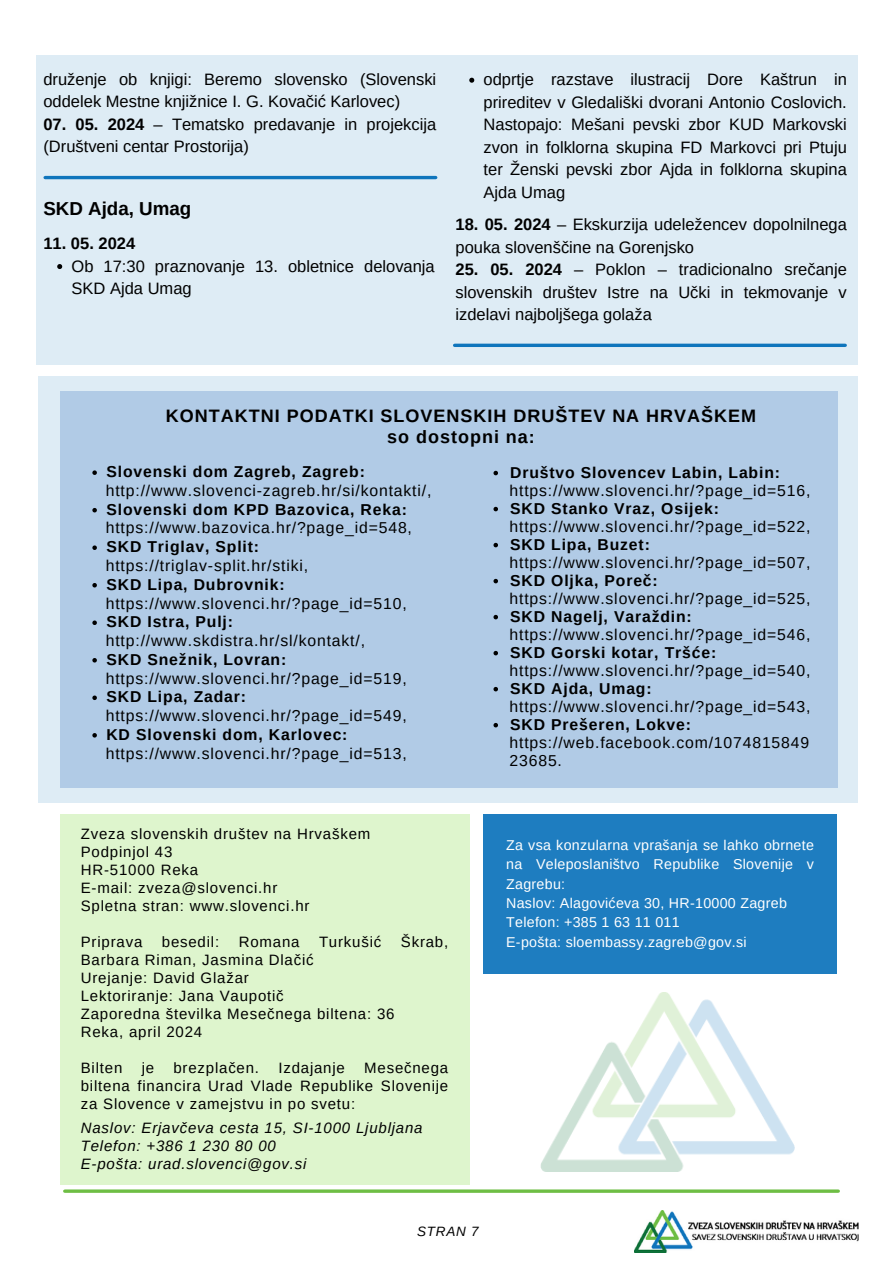
<style>
.page{position:relative;width:894px;height:1264px;background:#fff}
.page>*{position:absolute;margin:0;border:0;box-sizing:border-box;transform-origin:0 0}
.t1{font:700 18.75px "Arimo";color:#000}
.t2{font:700 18px/21.3px "Arimo";letter-spacing:.055em;color:#000;text-align:center}
.t3{font:16.5px/22.5px "Arimo";color:#000}
.t4{font:700 16.5px "Arimo";color:#000}
.t5{font:15.75px/18px "Arimo";letter-spacing:.055em;color:#000}
.t6{font:700 15.75px "Arimo";letter-spacing:.055em;color:#000}
.t7{font:15px/18px "Arimo";letter-spacing:.055em;color:#000}
.t8{font:italic 15px/18px "Arimo";letter-spacing:.055em;color:#000}
.t9{font:14.25px/19.4px "Arimo";letter-spacing:.02em;color:#fff;text-align:justify}
.t10{font:italic 13.5px "Arimo";letter-spacing:.055em;color:#000}
.s1{font-weight:700}
</style>
<div class="page">
<hr style="left:65px;top:1189px;width:773px;height:3px;background:#6ebe44">
<img style="left:634px;top:1210px;width:224px;height:42px">
<div style="left:37px;top:55px;width:820px;height:309px;background:#deecf5"></div>
<hr style="left:45px;top:176px;width:390px;height:3px;background:#0f75bc">
<svg style="left:57px;top:264px;width:5px;height:5px"></svg>
<svg style="left:469px;top:78px;width:5px;height:5px"></svg>
<svg style="left:454px;top:343px;width:391px;height:4px;background:#3088c5"></svg>
<div style="left:39px;top:376px;width:818px;height:426px;background:#deecf5"></div>
<div style="left:60px;top:813px;width:409px;height:371px;background:#def5cd"></div>
<div style="left:483px;top:814px;width:353px;height:160px;background:#1e7dc0"></div>
<div style="left:60px;top:391px;width:776px;height:396px;background:#b1cbe6"></div>
<svg style="left:92px;top:470px;width:5px;height:5px"></svg>
<svg style="left:92px;top:508px;width:5px;height:4px"></svg>
<svg style="left:92px;top:545px;width:5px;height:5px"></svg>
<svg style="left:92px;top:583px;width:5px;height:4px"></svg>
<svg style="left:92px;top:620px;width:5px;height:5px"></svg>
<svg style="left:92px;top:658px;width:5px;height:4px"></svg>
<svg style="left:92px;top:695px;width:5px;height:5px"></svg>
<svg style="left:92px;top:733px;width:5px;height:4px"></svg>
<svg style="left:493px;top:471px;width:5px;height:4px"></svg>
<svg style="left:493px;top:507px;width:5px;height:4px"></svg>
<svg style="left:493px;top:543px;width:5px;height:4px"></svg>
<svg style="left:493px;top:579px;width:5px;height:4px"></svg>
<svg style="left:493px;top:615px;width:5px;height:4px"></svg>
<svg style="left:493px;top:651px;width:5px;height:4px"></svg>
<svg style="left:493px;top:687px;width:5px;height:4px"></svg>
<svg style="left:493px;top:723px;width:5px;height:4px"></svg>
<img style="left:540px;top:992px;width:254px;height:179px">
<p class="t3" style="left:43px;top:68px;width:394px">druženje ob knjigi: Beremo slovensko (Slovenski oddelek Mestne knjižnice I. G. Kovačić Karlovec)</p>
<p class="t3" style="left:43px;top:113px;width:394px"><span class="s1">07. 05. 2024</span> – Tematsko predavanje in projekcija (Društveni centar Prostorija)</p>
<p class="t1" style="left:43px;top:198px;width:149px">SKD Ajda, Umag</p>
<h4 class="t4" style="left:43px;top:234px;width:93px">11. 05. 2024</h4>
<h1 class="t3" style="left:71px;top:254px;width:365px">Ob 17:30 praznovanje 13. obletnice delovanja<br>SKD Ajda Umag</h1>
<h2 class="t3" style="left:483px;top:68px;width:365px;text-align:justify">odprtje razstave ilustracij Dore Kaštrun in prireditev v Gledališki dvorani Antonio Coslovich.<br>Nastopajo: Mešani pevski zbor KUD Markovski zvon in folklorna skupina FD Markovci pri Ptuju ter Ženski pevski zbor Ajda in folklorna skupina Ajda Umag</h2>
<p class="t3" style="left:455px;top:213px;width:393px"><span class="s1">18. 05. 2024</span> – Ekskurzija udeležencev dopolnilnega pouka slovenščine na Gorenjsko</p>
<p class="t3" style="left:455px;top:258px;width:393px;text-align:justify"><span class="s1">25. 05. 2024</span> – Poklon – tradicionalno srečanje slovenskih društev Istre na Učki in tekmovanje v izdelavi najboljšega golaža</p>
<h4 class="t2" style="left:166px;top:405px;width:591px">KONTAKTNI PODATKI SLOVENSKIH DRUŠTEV NA HRVAŠKEM so dostopni na:</h4>
<p class="t6" style="left:106px;top:463px;width:260px">Slovenski dom Zagreb, Zagreb:</p>
<h4 class="t5" style="left:106px;top:481px;width:327px">http://www.slovenci-zagreb.hr/si/kontakti/,</h4>
<p class="t6" style="left:106px;top:500px;width:302px">Slovenski dom KPD Bazovica, Reka:</p>
<h4 class="t5" style="left:106px;top:519px;width:307px">https://www.bazovica.hr/?page_id=548,</h4>
<p class="t6" style="left:106px;top:538px;width:154px">SKD Triglav, Split:</p>
<h4 class="t5" style="left:106px;top:556px;width:204px">https://triglav-split.hr/stiki,</h4>
<p class="t6" style="left:106px;top:575px;width:180px">SKD Lipa, Dubrovnik:</p>
<h4 class="t5" style="left:106px;top:594px;width:302px">https://www.slovenci.hr/?page_id=510,</h4>
<p class="t6" style="left:106px;top:613px;width:128px">SKD Istra, Pulj:</p>
<h4 class="t5" style="left:106px;top:631px;width:261px">http://www.skdistra.hr/sl/kontakt/,</h4>
<p class="t6" style="left:106px;top:650px;width:181px">SKD Snežnik, Lovran:</p>
<h4 class="t5" style="left:106px;top:669px;width:302px">https://www.slovenci.hr/?page_id=519,</h4>
<p class="t6" style="left:106px;top:688px;width:141px">SKD Lipa, Zadar:</p>
<h4 class="t5" style="left:106px;top:706px;width:302px">https://www.slovenci.hr/?page_id=549,</h4>
<p class="t6" style="left:106px;top:725px;width:242px">KD Slovenski dom, Karlovec:</p>
<h4 class="t5" style="left:106px;top:744px;width:302px">https://www.slovenci.hr/?page_id=513,</h4>
<p class="t6" style="left:510px;top:463px;width:271px">Društvo Slovencev Labin, Labin:</p>
<h4 class="t5" style="left:509px;top:481px;width:302px">https://www.slovenci.hr/?page_id=516,</h4>
<p class="t6" style="left:510px;top:499px;width:210px">SKD Stanko Vraz, Osijek:</p>
<h4 class="t5" style="left:509px;top:517px;width:302px">https://www.slovenci.hr/?page_id=522,</h4>
<p class="t6" style="left:510px;top:535px;width:141px">SKD Lipa, Buzet:</p>
<h4 class="t5" style="left:509px;top:553px;width:302px">https://www.slovenci.hr/?page_id=507,</h4>
<h4 class="t6" style="left:510px;top:571px;width:149px">SKD Oljka, Poreč:</h4>
<h4 class="t5" style="left:509px;top:589px;width:302px">https://www.slovenci.hr/?page_id=525,</h4>
<h4 class="t6" style="left:510px;top:607px;width:183px">SKD Nagelj, Varaždin:</h4>
<h4 class="t5" style="left:509px;top:625px;width:302px">https://www.slovenci.hr/?page_id=546,</h4>
<p class="t6" style="left:510px;top:643px;width:208px">SKD Gorski kotar, Tršće:</p>
<p class="t5" style="left:509px;top:661px;width:302px">https://www.slovenci.hr/?page_id=540,</p>
<p class="t6" style="left:510px;top:679px;width:143px">SKD Ajda, Umag:</p>
<p class="t5" style="left:509px;top:697px;width:302px">https://www.slovenci.hr/?page_id=543,</p>
<p class="t6" style="left:510px;top:715px;width:182px">SKD Prešeren, Lokve:</p>
<h5 class="t5" style="left:509px;top:733px;width:301px">https://web.facebook.com/1074815849<br>23685.</h5>
<h4 class="t7" style="left:81px;top:825px;width:291px">Zveza slovenskih društev na Hrvaškem<br>Podpinjol 43<br>HR-51000 Reka<br>E-mail: zveza@slovenci.hr<br>Spletna stran: www.slovenci.hr</h4>
<p class="t7" style="left:81px;top:933px;width:63px">Priprava</p>
<p class="t7" style="left:162px;top:933px;width:59px">besedil:</p>
<p class="t7" style="left:239px;top:933px;width:62px">Romana</p>
<p class="t7" style="left:319px;top:933px;width:64px">Turkušić</p>
<p class="t7" style="left:401px;top:933px;width:49px">Škrab,</p>
<p class="t7" style="left:81px;top:951px;width:315px">Barbara Riman, Jasmina Dlačić<br>Urejanje: David Glažar<br>Lektoriranje: Jana Vaupotič<br>Zaporedna številka Mesečnega biltena: 36<br>Reka, april 2024</p>
<h4 class="t7" style="left:81px;top:1059px;width:43px">Bilten</h4>
<h4 class="t7" style="left:142px;top:1059px;width:14px">je</h4>
<h4 class="t7" style="left:173px;top:1059px;width:87px">brezplačen.</h4>
<h4 class="t7" style="left:278px;top:1059px;width:68px">Izdajanje</h4>
<h4 class="t7" style="left:81px;top:1059px;width:369px;text-align:justify;text-indent:283px">Mesečnega biltena financira Urad Vlade Republike Slovenije za Slovence v zamejstvu in po svetu:</h4>
<p class="t8" style="left:81px;top:1118px;width:343px">Naslov: Erjavčeva cesta 15, SI-1000 Ljubljana<br>Telefon: +386 1 230 80 00<br>E-pošta: urad.slovenci@gov.si</p>
<h3 class="t10" style="left:417px;top:1223px;width:63px">STRAN 7</h3>
<h4 class="t9" style="left:506px;top:835px;width:309px">Za vsa konzularna vprašanja se lahko obrnete na Veleposlaništvo Republike Slovenije v Zagrebu:</h4>
<p class="t9" style="left:506px;top:893px;width:282px">Naslov: Alagovićeva 30, HR-10000 Zagreb</p>
<h4 class="t9" style="left:506px;top:912px;width:175px">Telefon: +385 1 63 11 011</h4>
<p class="t9" style="left:506px;top:932px;width:242px">E-pošta: sloembassy.zagreb@gov.si</p>
</div>
